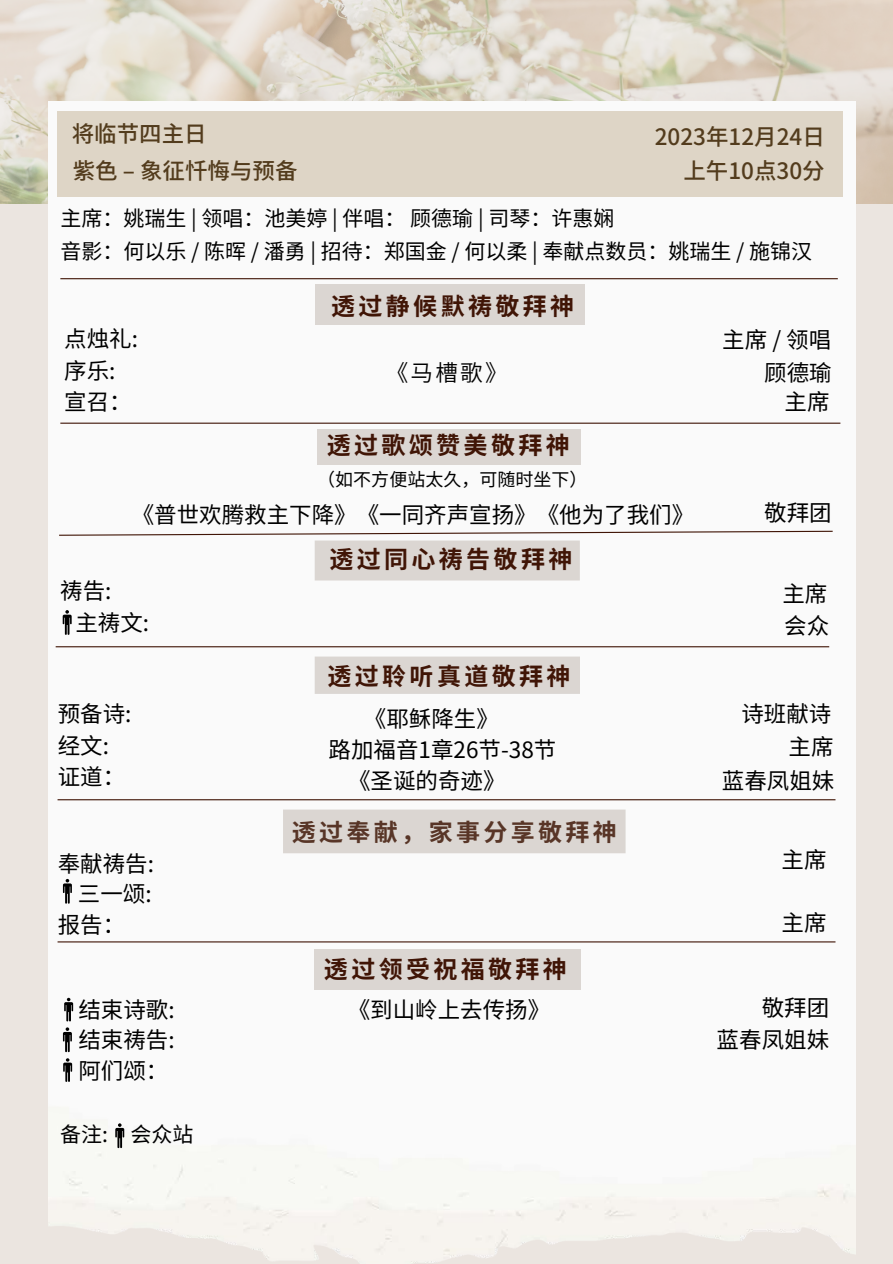
<style>
.page{position:relative;width:893px;height:1264px;background:#fff}
.page>*{position:absolute;margin:0;border:0;box-sizing:border-box;transform-origin:0 0}
.t1{font:700 24px "Source Han Sans SC";letter-spacing:.14em;color:#401506}
.t2{font:22.5px "Source Han Sans SC";color:#000}
.t3{font:500 22.5px "Source Han Sans SC";color:#533c1d}
.t4{font:22.5px "Source Han Sans SC";color:#000}
.t5{font:21px "Source Han Sans SC";color:#000}
.t6{font:18px "Source Han Sans SC";color:#000}
</style>
<div class="page">
<div style="left:0;top:0;width:892px;height:1263px;background:#ebe5e0"></div>
<img style="left:0;top:0;width:892px;height:203px">
<div style="left:48px;top:101px;width:807px;height:1162px;background:#fafafa"></div>
<div style="left:57px;top:111px;width:785px;height:85px;background:#ded5c6"></div>
<hr style="left:60px;top:278px;width:777px;height:1px;background:#401506">
<hr style="left:60px;top:422px;width:780px;height:2px;background:#401506">
<div style="left:315px;top:284px;width:270px;height:40px;background:#dbd6d2"></div>
<div style="left:317px;top:429px;width:264px;height:35px;background:#dbd6d2"></div>
<svg style="left:63px;top:610px;width:9px;height:25px"></svg>
<hr style="left:56px;top:646px;width:773px;height:1px;background:#401506">
<svg style="left:64px;top:997px;width:9px;height:24px"></svg>
<svg style="left:58px;top:530px;width:775px;height:6px;background:#d6cecb"></svg>
<div style="left:314px;top:540px;width:266px;height:40px;background:#dbd6d2"></div>
<div style="left:314px;top:656px;width:266px;height:38px;background:#dbd6d2"></div>
<div style="left:283px;top:809px;width:342px;height:44px;background:#dbd6d2"></div>
<svg style="left:63px;top:878px;width:9px;height:25px"></svg>
<hr style="left:58px;top:941px;width:777px;height:1px;background:#401506">
<div style="left:314px;top:949px;width:267px;height:40px;background:#dbd6d2"></div>
<svg style="left:63px;top:1027px;width:9px;height:25px"></svg>
<svg style="left:115px;top:1123px;width:9px;height:25px"></svg>
<svg style="left:63px;top:1058px;width:9px;height:23px"></svg>
<hr style="left:58px;top:799px;width:777px;height:1px;background:#401506">
<p class="t3" style="left:72px;top:116px;width:129px">将临节四主日</p>
<p class="t3" style="left:654px;top:119px;width:164px">2023年12月 24日</p>
<p class="t3" style="left:73px;top:152px;width:226px">紫色 – 象征忏悔与预备</p>
<p class="t3" style="left:683px;top:152px;width:143px">上午10点30分</p>
<p class="t5" style="left:60px;top:202px;width:555px">主席：姚瑞生 | 领唱：池美婷 | 伴唱： 顾德瑜 | 司琴：许惠娴</p>
<p class="t5" style="left:60px;top:234px;width:753px">音影：何以乐 / 陈晖 / 潘勇 | 招待：郑国金 / 何以柔 | 奉献点数员：姚瑞生 / 施锦汉</p>
<p class="t2" style="left:64px;top:321px;width:75px">点烛礼:</p>
<p class="t2" style="left:64px;top:352px;width:53px">序乐:</p>
<p class="t2" style="left:64px;top:384px;width:69px">宣召：</p>
<p class="t1" style="left:331px;top:287px;width:244px">透过静候默祷敬拜神</p>
<p class="t2" style="left:722px;top:322px;width:110px">主席 / 领唱</p>
<p class="t4" style="left:386px;top:355px;width:123px">《马槽歌》</p>
<p class="t2" style="left:764px;top:354px;width:69px">顾德瑜</p>
<p class="t2" style="left:784px;top:384px;width:46px">主席</p>
<p class="t1" style="left:327px;top:426px;width:244px">透过歌颂赞美敬拜神</p>
<p class="t6" style="left:317px;top:465px;width:271px">（如不方便站太久，可随时坐下）</p>
<p class="t2" style="left:132px;top:496px;width:564px">《普世欢腾救主下降》《一同齐声宣扬》《他为了我们》</p>
<p class="t2" style="left:764px;top:494px;width:69px">敬拜团</p>
<p class="t1" style="left:329px;top:540px;width:244px">透过同心祷告敬拜神</p>
<p class="t2" style="left:60px;top:573px;width:53px">祷告:</p>
<p class="t2" style="left:75px;top:604px;width:75px">主祷文:</p>
<p class="t2" style="left:58px;top:696px;width:75px">预备诗:</p>
<p class="t2" style="left:58px;top:727px;width:53px">经文:</p>
<p class="t2" style="left:58px;top:759px;width:69px">证道：</p>
<p class="t2" style="left:58px;top:846px;width:98px">奉献祷告:</p>
<p class="t2" style="left:78px;top:876px;width:75px">三一颂:</p>
<p class="t2" style="left:58px;top:906px;width:69px">报告：</p>
<p class="t2" style="left:78px;top:991px;width:98px">结束诗歌:</p>
<p class="t2" style="left:78px;top:1022px;width:98px">结束祷告:</p>
<p class="t2" style="left:78px;top:1052px;width:91px">阿们颂：</p>
<p class="t5" style="left:60px;top:1117px;width:49px">备注:</p>
<p class="t5" style="left:130px;top:1117px;width:64px">会众站</p>
<p class="t1" style="left:327px;top:657px;width:244px">透过聆听真道敬拜神</p>
<p class="t2" style="left:364px;top:700px;width:136px">《耶稣降生》</p>
<p class="t2" style="left:328px;top:732px;width:229px">路加福音1章26节-38节</p>
<p class="t2" style="left:348px;top:763px;width:159px">《圣诞的奇迹》</p>
<p class="t1" style="left:292px;top:813px;width:326px">透过奉献，家事分享敬拜神</p>
<p class="t1" style="left:324px;top:950px;width:244px">透过领受祝福敬拜神</p>
<p class="t2" style="left:348px;top:991px;width:204px">《到山岭上去传扬》</p>
<p class="t2" style="left:782px;top:575px;width:46px">主席</p>
<p class="t2" style="left:784px;top:608px;width:46px">会众</p>
<p class="t2" style="left:741px;top:696px;width:91px">诗班献诗</p>
<p class="t2" style="left:788px;top:728px;width:46px">主席</p>
<p class="t2" style="left:721px;top:763px;width:114px">蓝春凤姐妹</p>
<p class="t2" style="left:781px;top:842px;width:46px">主席</p>
<p class="t2" style="left:781px;top:905px;width:46px">主席</p>
<p class="t2" style="left:761px;top:990px;width:69px">敬拜团</p>
<p class="t2" style="left:716px;top:1021px;width:114px">蓝春凤姐妹</p>
</div>
